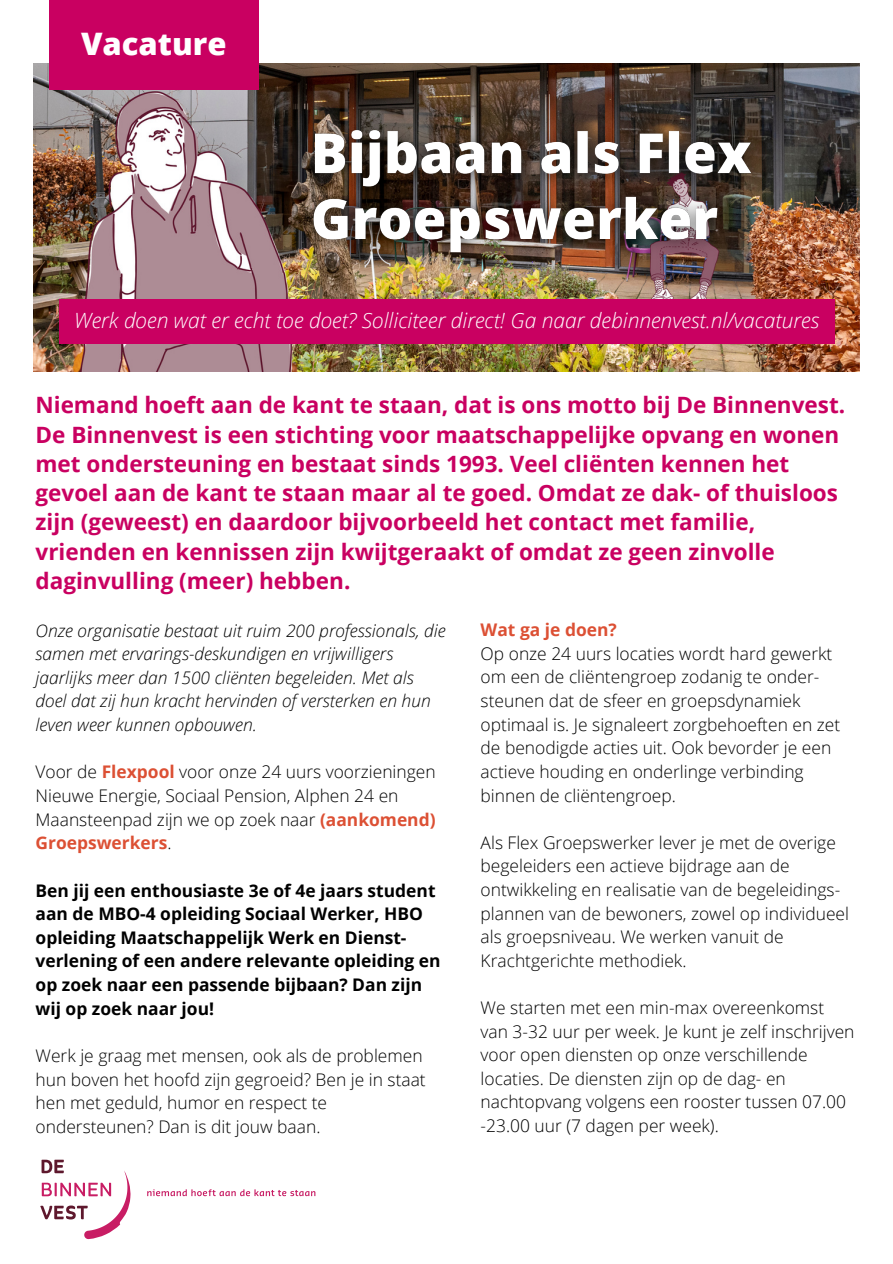
<style>
.page{position:relative;width:893px;height:1264px;background:#fff}
.page>*{position:absolute;margin:0;border:0;box-sizing:border-box;transform-origin:0 0}
.t1{font:800 30.9px "Open Sans";color:#fff}
.t2{font:700 22.5px/29.2px "Open Sans";color:#c90061}
.t3{font:italic 300 21px "Open Sans";color:#fff}
.t4{font:300 17.4px/23.5px "Open Sans";color:#000}
.t5{font:italic 300 17.4px/23.7px "Open Sans";color:#000}
.t6{font:700 17.4px/23.7px "Open Sans";color:#000}
.t7{font:700 17.4px "Open Sans";color:#dc5034}
.s1{font-weight:700;color:#dc5034}
</style>
<div class="page">
<svg style="left:147px;top:1189px;width:168px;height:7px"></svg>
<svg style="left:40px;top:1159px;width:91px;height:80px"></svg>
<img style="left:33px;top:64px;width:826px;height:307px">
<div style="left:59px;top:299px;width:775px;height:44px;background:#c90061"></div>
<div style="left:49px;top:0;width:209px;height:89px;background:#c90061"></div>
<img style="left:289px;top:107px;width:486px;height:171px">
<p class="t1" style="left:81px;top:22px;width:147px">Vacature</p>
<p class="t3" style="left:74px;top:306px;width:746px">Werk doen wat er echt toe doet? Solliciteer direct! Ga naar debinnenvest.nl/vacatures</p>
<h4 class="t2" style="left:36px;top:390px;width:811px">Niemand hoeft aan de kant te staan, dat is ons motto bij De Binnenvest.<br>De Binnenvest is een stichting voor maatschappelijke opvang en wonen met ondersteuning en bestaat sinds 1993. Veel cliënten kennen het gevoel aan de kant te staan maar al te goed. Omdat ze dak- of thuisloos zijn (geweest) en daardoor bijvoorbeeld het contact met familie, vrienden en kennissen zijn kwijtgeraakt of omdat ze geen zinvolle daginvulling (meer) hebben.</h4>
<h3 class="t7" style="left:480px;top:617px;width:138px">Wat ga je doen?</h3>
<p class="t4" style="left:480px;top:641px;width:361px">Op onze 24 uurs locaties wordt hard gewerkt om een de cliëntengroep zodanig te onder&shy;steunen dat de sfeer en groepsdynamiek optimaal is. Je signaleert zorgbehoeften en zet de benodigde acties uit. Ook bevorder je een actieve houding en onderlinge verbinding binnen de cliëntengroep.</p>
<p class="t4" style="left:480px;top:830px;width:370px">Als Flex Groepswerker lever je met de overige begeleiders een actieve bijdrage aan de ontwikkeling en realisatie van de begeleidings&shy;plannen van de bewoners, zowel op individueel als groepsniveau. We werken vanuit de Krachtgerichte methodiek.</p>
<h5 class="t4" style="left:480px;top:995px;width:345px">We starten met een min-max overeenkomst</h5>
<p class="t4" style="left:480px;top:1019px;width:375px">van 3-32 uur per week. Je kunt je zelf inschrijven voor open diensten op onze verschillende locaties. De diensten zijn op de dag- en nachtopvang volgens een rooster tussen 07.00 -23.00 uur (7 dagen per week).</p>
<p class="t5" style="left:36px;top:618px;width:411px">Onze organisatie bestaat uit ruim 200 professionals, die samen met ervarings-deskundigen en vrijwilligers jaarlijks meer dan 1500 cliënten begeleiden. Met als doel dat zij hun kracht hervinden of versterken en hun leven weer kunnen opbouwen.</p>
<p class="t4" style="left:36px;top:759px;width:401px">Voor de <span class="s1">Flexpool</span> voor onze 24 uurs voorzieningen Nieuwe Energie, Sociaal Pension, Alphen 24 en Maansteenpad zijn we op zoek naar <span class="s1">(aankomend)<br>Groepswerkers</span>.</p>
<p class="t6" style="left:36px;top:877px;width:406px">Ben jij een enthousiaste 3e of 4e jaars student aan de MBO-4 opleiding Sociaal Werker, HBO opleiding Maatschappelijk Werk en Dienst&shy;verlening of een andere relevante opleiding en op zoek naar een passende bijbaan? Dan zijn wij op zoek naar jou!</p>
<p class="t4" style="left:36px;top:1043px;width:391px">Werk je graag met mensen, ook als de problemen hun boven het hoofd zijn gegroeid? Ben je in staat hen met geduld, humor en respect te ondersteunen? Dan is dit jouw baan.</p>
</div>
